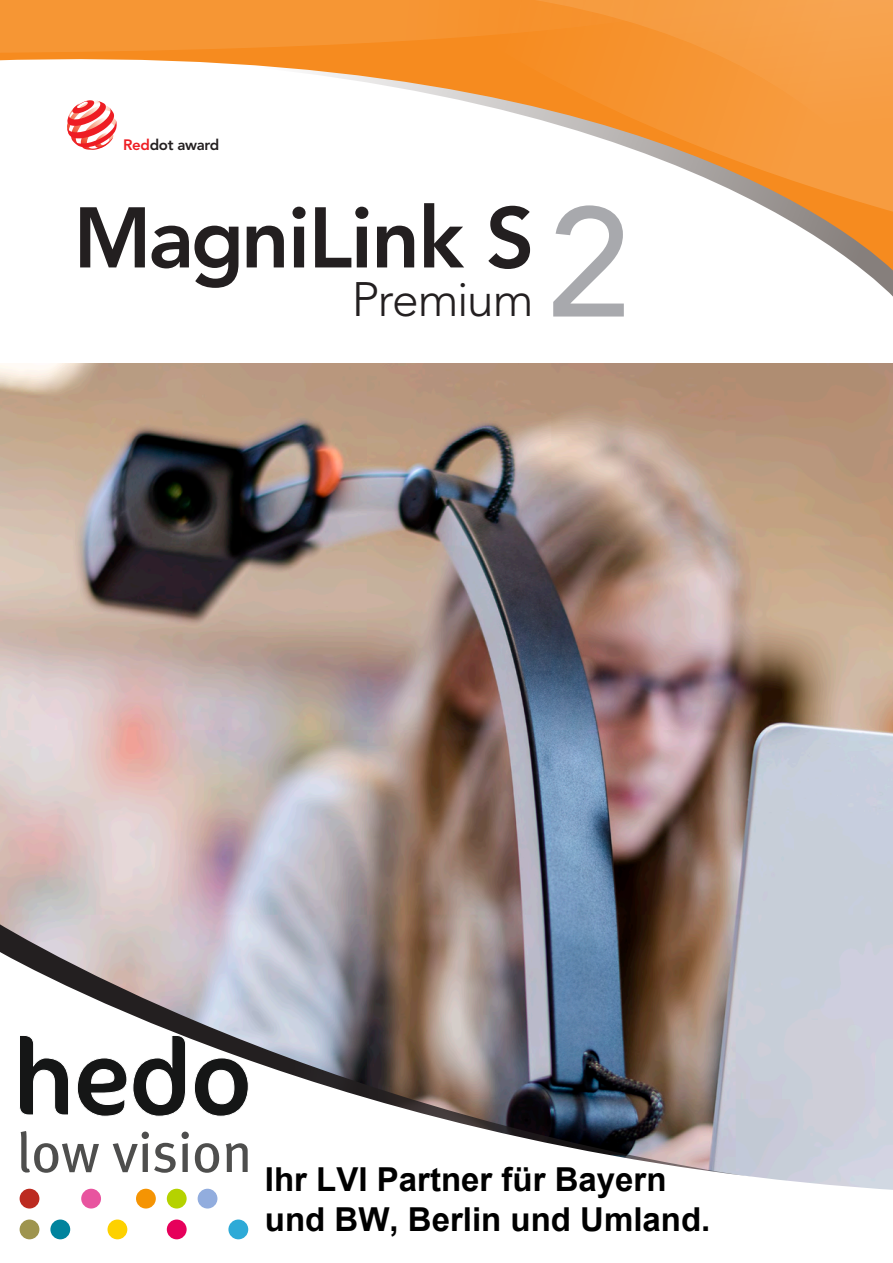
<style>
.page{position:relative;width:893px;height:1263px;background:#fff}
.page>*{position:absolute;margin:0;border:0;box-sizing:border-box;transform-origin:0 0}
.Lista{font:150px "Avenir LT Std";color:#a8a9ad}
.t1{font:800 85.05px "Avenir LT Std";letter-spacing:-.02em;color:#231f20}
.t2{font:55.95px "Meta Plus";color:#4e4e4d}
.Lista-2{font:300 47.85px "Avenir LT Std";letter-spacing:-.03em;color:#231f20}
.t3{font:700 33px/39.6px "Arial";color:#000}
.t4{font:800 15px "Avenir LT Std";letter-spacing:-.02em;color:#231f20}
.s1{color:#ee1d23}
.s2{font-style:inherit}
</style>
<div class="page">
<img style="left:0;top:364px;width:893px;height:548px">
<svg style="left:0;top:912px;width:893px;height:32px;background:#a7a0a4"></svg>
<img style="left:0;top:944px;width:893px;height:296px">
<svg style="left:0;top:53px;width:893px;height:228px"></svg>
<svg style="left:293px;top:53px;width:600px;height:193px"></svg>
<svg style="left:0;top:0;width:415px;height:53px;background:#f69532"></svg>
<svg style="left:415px;top:0;width:478px;height:224px"></svg>
<div style="left:64px;top:99px;width:54px;height:53px;background:#fff"></div>
<svg style="left:67px;top:100px;width:50px;height:50px"></svg>
<svg style="left:550px;top:204px;width:75px;height:113px"></svg>
<div style="left:20px;top:1189px;width:19px;height:19px;background:#bc2b21;border-radius:50%"></div>
<div style="left:20px;top:1219px;width:19px;height:20px;background:#9e944e;border-radius:50%"></div>
<div style="left:50px;top:1219px;width:20px;height:20px;background:#00839d;border-radius:50%"></div>
<div style="left:81px;top:1189px;width:20px;height:19px;background:#e8549f;border-radius:50%"></div>
<div style="left:108px;top:1219px;width:19px;height:20px;background:#fdd100;border-radius:50%"></div>
<div style="left:136px;top:1189px;width:20px;height:19px;background:#f59403;border-radius:50%"></div>
<div style="left:167px;top:1189px;width:20px;height:19px;background:#b5d200;border-radius:50%"></div>
<div style="left:167px;top:1219px;width:20px;height:20px;background:#e6005b;border-radius:50%"></div>
<div style="left:198px;top:1189px;width:19px;height:19px;background:#92adde;border-radius:50%"></div>
<div style="left:228px;top:1219px;width:20px;height:20px;background:#2eaad7;border-radius:50%"></div>
<svg style="left:19px;top:1035px;width:50px;height:80px"></svg>
<svg style="left:77px;top:1035px;width:109px;height:82px"></svg>
<svg style="left:194px;top:1057px;width:55px;height:60px"></svg>
<p class="t4" style="left:123px;top:136px;width:98px"><span class="s1">Red</span>dot award</p>
<p class="t1" style="left:73px;top:188px;width:463px">MagniLink S</p>
<p class="Lista-2" style="left:352px;top:272px;width:183px">Premium</p>
<p class="Lista" style="left:548px;top:177px;width:85px">2</p>
<h3 class="t2" style="left:17px;top:1120px;width:237px">low vision</h3>
<p class="t3" style="left:265px;top:1160px;width:447px">Ihr LVI Partner für Bayern und BW<span class="s2">,</span> Berlin und Umland<span class="s2">.</span></p>
</div>
